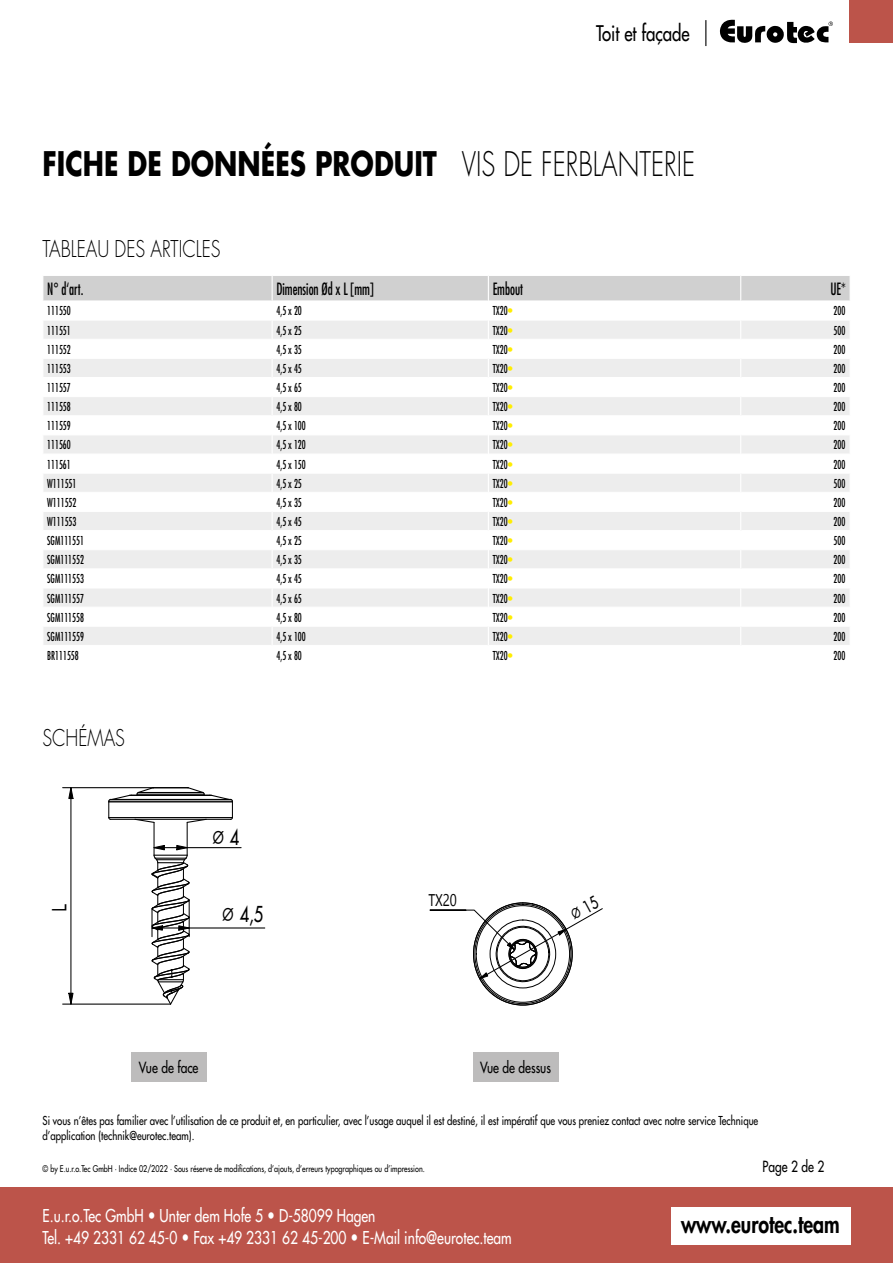
<style>
.page{position:relative;width:893px;height:1263px;background:#fff}
.page>*{position:absolute;margin:0;border:0;box-sizing:border-box;transform-origin:0 0}
.t1{font:700 33px "Futura Std";color:#000;scale:.8 1}
.t2{font:800 24.3px "Futura Std";color:#000;scale:.8 1}
.t3{font:300 22.5px "Futura Std";color:#000;scale:.8 1}
.t4{font:500 21.3px "Futura Std";color:#000;scale:.77 1}
.t5{font:500 21px "Futura Std";color:#000;scale:.8 1}
.t6{font:500 17.25px/22.5px "Futura Std";color:#fff;scale:.8 1}
.t7{font:condensed 16.5px "Futura Std";color:#000;scale:.8 1}
.t8{font:500 15px "Futura Std";color:#000;scale:.8 1}
.t9{font:condensed 12px "Futura Std";color:#000;scale:.8 1}
.t10{font:500 12px/14.4px "Futura Std";color:#000;scale:.8 1}
.t11{font:500 9px "Futura Std";color:#000;scale:.8 1}
.s1{font-weight:300}
.s2{color:#ffed00}
.s3{font-weight:800}
</style>
<div class="page">
<div style="left:0;top:1187px;width:893px;height:76px;background:#bc544a"></div>
<div style="left:671px;top:1208px;width:179px;height:37px;background:#fff"></div>
<div style="left:849px;top:0;width:44px;height:43px;background:#bc544a"></div>
<svg style="left:720px;top:20px;width:113px;height:24px"></svg>
<svg style="left:705px;top:20px;width:1px;height:26px"></svg>
<svg style="left:43px;top:276px;width:807px;height:369px"></svg>
<hr style="left:110px;top:799px;width:121px;height:1px;background:#000">
<hr style="left:131px;top:795px;width:79px;height:1px;background:#000">
<hr style="left:153px;top:787px;width:35px;height:1px;background:#000">
<hr style="left:138px;top:792px;width:65px;height:1px;background:#000">
<hr style="left:137px;top:794px;width:67px;height:1px;background:#000">
<hr style="left:187px;top:822px;width:1px;height:33px;background:#000">
<hr style="left:154px;top:822px;width:1px;height:33px;background:#000">
<hr style="left:109px;top:817px;width:123px;height:1px;background:#000">
<hr style="left:110px;top:819px;width:121px;height:1px;background:#000">
<hr style="left:109px;top:801px;width:123px;height:1px;background:#000">
<svg style="left:108px;top:788px;width:47px;height:36px"></svg>
<svg style="left:186px;top:787px;width:47px;height:37px"></svg>
<hr style="left:189px;top:927px;width:76px;height:1px;background:#000">
<svg style="left:68px;top:788px;width:6px;height:12px"></svg>
<svg style="left:68px;top:992px;width:6px;height:11px"></svg>
<hr style="left:70px;top:798px;width:1px;height:195px;background:#000">
<hr style="left:63px;top:787px;width:90px;height:1px;background:#000">
<hr style="left:63px;top:1003px;width:108px;height:2px;background:#000">
<svg style="left:147px;top:844px;width:47px;height:161px"></svg>
<hr style="left:187px;top:847px;width:54px;height:1px;background:#000">
<div style="left:473px;top:1052px;width:85px;height:30px;background:#bdbcbc"></div>
<div style="left:131px;top:1052px;width:76px;height:30px;background:#bdbcbc"></div>
<svg style="left:429px;top:902px;width:174px;height:104px"></svg>
<h3 class="t5" style="left:596px;top:20px;width:118px">Toit et façade</h3>
<h1 class="t1" style="left:43px;top:142px;width:817px">FICHE DE DONNÉES PRODUIT <span class="s1">VIS DE FERBLANTERIE</span></h1>
<h3 class="t3" style="left:43px;top:235px;width:224px">TABLEAU DES ARTICLES</h3>
<h3 class="t7" style="left:47px;top:279px;width:47px">N° d‘art.</h3>
<h3 class="t7" style="left:276px;top:279px;width:123px">Dimension Ød x L [mm]</h3>
<h3 class="t7" style="left:493px;top:279px;width:39px">Embout</h3>
<h3 class="t7" style="left:830px;top:279px;width:21px">UE*</h3>
<p class="t9" style="left:47px;top:304px;width:31px">111550</p>
<p class="t9" style="left:276px;top:304px;width:33px">4,5 x 20</p>
<p class="t9" style="left:493px;top:304px;width:26px">TX20<span class="s2">•</span></p>
<p class="t9" style="left:834px;top:304px;width:16px">200</p>
<p class="t9" style="left:47px;top:323px;width:31px">111551</p>
<p class="t9" style="left:276px;top:323px;width:33px">4,5 x 25</p>
<p class="t9" style="left:493px;top:323px;width:26px">TX20<span class="s2">•</span></p>
<p class="t9" style="left:834px;top:323px;width:16px">500</p>
<p class="t9" style="left:47px;top:342px;width:31px">111552</p>
<p class="t9" style="left:276px;top:342px;width:33px">4,5 x 35</p>
<p class="t9" style="left:493px;top:342px;width:26px">TX20<span class="s2">•</span></p>
<p class="t9" style="left:834px;top:342px;width:16px">200</p>
<p class="t9" style="left:47px;top:361px;width:31px">111553</p>
<p class="t9" style="left:276px;top:361px;width:33px">4,5 x 45</p>
<p class="t9" style="left:493px;top:361px;width:26px">TX20<span class="s2">•</span></p>
<p class="t9" style="left:834px;top:361px;width:16px">200</p>
<p class="t9" style="left:47px;top:380px;width:31px">111557</p>
<p class="t9" style="left:276px;top:380px;width:33px">4,5 x 65</p>
<p class="t9" style="left:493px;top:380px;width:26px">TX20<span class="s2">•</span></p>
<p class="t9" style="left:834px;top:380px;width:16px">200</p>
<p class="t9" style="left:47px;top:399px;width:31px">111558</p>
<p class="t9" style="left:276px;top:399px;width:33px">4,5 x 80</p>
<p class="t9" style="left:493px;top:399px;width:26px">TX20<span class="s2">•</span></p>
<p class="t9" style="left:834px;top:399px;width:16px">200</p>
<p class="t9" style="left:47px;top:419px;width:31px">111559</p>
<p class="t9" style="left:276px;top:419px;width:38px">4,5 x 100</p>
<p class="t9" style="left:493px;top:419px;width:26px">TX20<span class="s2">•</span></p>
<p class="t9" style="left:834px;top:419px;width:16px">200</p>
<p class="t9" style="left:47px;top:438px;width:31px">111560</p>
<p class="t9" style="left:276px;top:438px;width:38px">4,5 x 120</p>
<p class="t9" style="left:493px;top:438px;width:26px">TX20<span class="s2">•</span></p>
<p class="t9" style="left:834px;top:438px;width:16px">200</p>
<p class="t9" style="left:47px;top:457px;width:31px">111561</p>
<p class="t9" style="left:276px;top:457px;width:38px">4,5 x 150</p>
<p class="t9" style="left:493px;top:457px;width:26px">TX20<span class="s2">•</span></p>
<p class="t9" style="left:834px;top:457px;width:16px">200</p>
<p class="t9" style="left:47px;top:476px;width:38px">W111551</p>
<p class="t9" style="left:276px;top:476px;width:33px">4,5 x 25</p>
<p class="t9" style="left:493px;top:476px;width:26px">TX20<span class="s2">•</span></p>
<p class="t9" style="left:834px;top:476px;width:16px">500</p>
<p class="t9" style="left:47px;top:495px;width:38px">W111552</p>
<p class="t9" style="left:276px;top:495px;width:33px">4,5 x 35</p>
<p class="t9" style="left:493px;top:495px;width:26px">TX20<span class="s2">•</span></p>
<p class="t9" style="left:834px;top:495px;width:16px">200</p>
<p class="t9" style="left:47px;top:514px;width:38px">W111553</p>
<p class="t9" style="left:276px;top:514px;width:33px">4,5 x 45</p>
<p class="t9" style="left:493px;top:514px;width:26px">TX20<span class="s2">•</span></p>
<p class="t9" style="left:834px;top:514px;width:16px">200</p>
<p class="t9" style="left:47px;top:533px;width:48px">SGM111551</p>
<p class="t9" style="left:276px;top:533px;width:33px">4,5 x 25</p>
<p class="t9" style="left:493px;top:533px;width:26px">TX20<span class="s2">•</span></p>
<p class="t9" style="left:834px;top:533px;width:16px">500</p>
<p class="t9" style="left:47px;top:553px;width:48px">SGM111552</p>
<p class="t9" style="left:276px;top:553px;width:33px">4,5 x 35</p>
<p class="t9" style="left:493px;top:553px;width:26px">TX20<span class="s2">•</span></p>
<p class="t9" style="left:834px;top:553px;width:16px">200</p>
<p class="t9" style="left:47px;top:572px;width:48px">SGM111553</p>
<p class="t9" style="left:276px;top:572px;width:33px">4,5 x 45</p>
<p class="t9" style="left:493px;top:572px;width:26px">TX20<span class="s2">•</span></p>
<p class="t9" style="left:834px;top:572px;width:16px">200</p>
<p class="t9" style="left:47px;top:591px;width:48px">SGM111557</p>
<p class="t9" style="left:276px;top:591px;width:33px">4,5 x 65</p>
<p class="t9" style="left:493px;top:591px;width:26px">TX20<span class="s2">•</span></p>
<p class="t9" style="left:834px;top:591px;width:16px">200</p>
<p class="t9" style="left:47px;top:610px;width:48px">SGM111558</p>
<p class="t9" style="left:276px;top:610px;width:33px">4,5 x 80</p>
<p class="t9" style="left:493px;top:610px;width:26px">TX20<span class="s2">•</span></p>
<p class="t9" style="left:834px;top:610px;width:16px">200</p>
<p class="t9" style="left:47px;top:629px;width:48px">SGM111559</p>
<p class="t9" style="left:276px;top:629px;width:38px">4,5 x 100</p>
<p class="t9" style="left:493px;top:629px;width:26px">TX20<span class="s2">•</span></p>
<p class="t9" style="left:834px;top:629px;width:16px">200</p>
<p class="t9" style="left:47px;top:648px;width:41px">BR111558</p>
<p class="t9" style="left:276px;top:648px;width:33px">4,5 x 80</p>
<p class="t9" style="left:493px;top:648px;width:26px">TX20<span class="s2">•</span></p>
<p class="t9" style="left:834px;top:648px;width:16px">200</p>
<h3 class="t3" style="left:43px;top:724px;width:105px">SCHÉMAS</h3>
<h3 class="t4" style="left:211px;top:823px;width:38px">⌀ 4</h3>
<h3 class="t4" style="left:221px;top:901px;width:56px">⌀ 4,5</h3>
<p class="t8" style="left:139px;top:1058px;width:76px">Vue de face</p>
<p class="t8" style="left:480px;top:1058px;width:90px">Vue de dessus</p>
<p class="t10" style="left:43px;top:1114px;width:896px">Si vous n’êtes pas familier avec l’utilisation de ce produit et, en particulier, avec l’usage auquel il est destiné, il est impératif que vous preniez contact avec notre service Technique d’application (technik@eurotec.team).</p>
<p class="t11" style="left:43px;top:1163px;width:479px">© by E.u.r.o.Tec GmbH · Indice 02/2022 · Sous réserve de modifications, d’ajouts, d’erreurs typographiques ou d’impression.</p>
<p class="t8" style="left:762px;top:1157px;width:79px">Page 2 de 2</p>
<h3 class="t6" style="left:43px;top:1204px;width:588px">E.u.r.o.Tec GmbH <span class="s3">•</span> Unter dem Hofe 5 <span class="s3">•</span> D-58099 Hagen<br>Tel. +49 2331 62 45-0 <span class="s3">•</span> Fax +49 2331 62 45-200 <span class="s3">•</span> E-Mail info@eurotec.team</h3>
<h2 class="t2" style="left:681px;top:1208px;width:200px">www.eurotec.team</h2>
</div>
